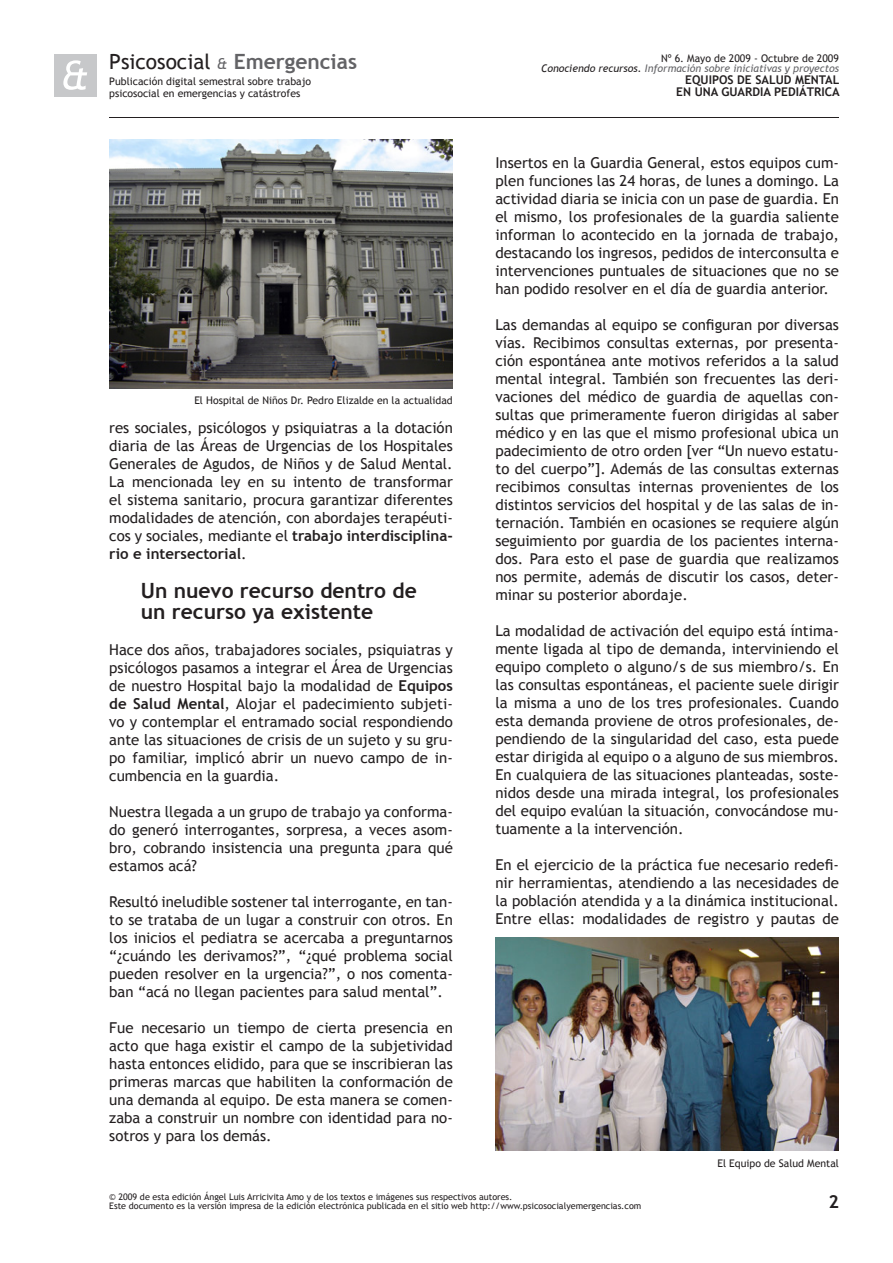
<style>
.page{position:relative;width:893px;height:1263px;background:#fff}
.page>*{position:absolute;margin:0;border:0;box-sizing:border-box;transform-origin:0 0}
.t1{font:700 21px/21px "Trebuchet MS";color:#231f20}
.t2{font:21px "Trebuchet MS";color:#231f20}
.t3{font:700 18px "Trebuchet MS";color:#231f20}
.t4{font:15px/18px "Trebuchet MS";color:#231f20;text-align:justify}
.t5{font:700 12px/12px "Trebuchet MS";color:#231f20;text-align:right}
.t6{font:10.5px/12px "Trebuchet MS";color:#231f20}
.t7{font:italic 10.5px/10.5px "Trebuchet MS";color:#636366;text-align:right}
.t8{font:9px/9px "Trebuchet MS";color:#231f20}
.s1{font-style:italic;font-size:15px;color:#636366}
.s2{font-weight:700;color:#636366}
.s3{font-weight:700}
.s4{font-style:normal;color:#231f20}
.s5{color:#231f20}
</style>
<div class="page">
<div style="left:54px;top:54px;width:43px;height:43px;background:#c7c8ca"></div>
<svg style="left:63px;top:60px;width:24px;height:30px"></svg>
<hr style="left:109px;top:117px;width:730px;height:1px;background:#231f20">
<img style="left:109px;top:139px;width:344px;height:250px">
<img style="left:495px;top:937px;width:344px;height:214px">
<h1 class="t2" style="left:109px;top:50px;width:249px">Psicosocial <span class="s1">&amp;</span> <span class="s2">Emergencias</span></h1>
<p class="t6" style="left:109px;top:75px;width:203px">Publicación digital semestral sobre trabajo psicosocial en emergencias y catástrofes</p>
<p class="t6" style="left:194px;top:395px;width:260px">El Hospital de Niños Dr. Pedro Elizalde en la actualidad</p>
<p class="t4" style="left:109px;top:418px;width:345px">res sociales, psicólogos y psiquiatras a la dotación diaria de las Áreas de Urgencias de los Hospitales Generales de Agudos, de Niños y de Salud Mental.<br>La mencionada ley en su intento de transformar el sistema sanitario, procura garantizar diferentes modalidades de atención, con abordajes terapéuti&shy;cos y sociales, mediante el <span class="s3">trabajo interdisciplina&shy;rio e intersectorial</span>.</p>
<h1 class="t1" style="left:141px;top:579px;width:277px">Un nuevo recurso dentro de un recurso ya existente</h1>
<p class="t4" style="left:109px;top:640px;width:345px">Hace dos años, trabajadores sociales, psiquiatras y psicólogos pasamos a integrar el Área de Urgencias de nuestro Hospital bajo la modalidad de <span class="s3">Equipos de Salud Mental</span>, Alojar el padecimiento subjeti&shy;vo y contemplar el entramado social respondiendo ante las situaciones de crisis de un sujeto y su gru&shy;po familiar, implicó abrir un nuevo campo de in&shy;cumbencia en la guardia.</p>
<p class="t4" style="left:109px;top:802px;width:345px">Nuestra llegada a un grupo de trabajo ya conforma&shy;do generó interrogantes, sorpresa, a veces asom&shy;bro, cobrando insistencia una pregunta ¿para qué estamos acá?</p>
<p class="t4" style="left:109px;top:892px;width:345px">Resultó ineludible sostener tal interrogante, en tan&shy;to se trataba de un lugar a construir con otros. En los inicios el pediatra se acercaba a preguntarnos “¿cuándo les derivamos?”, “¿qué problema social pueden resolver en la urgencia?”, o nos comenta&shy;ban “acá no llegan pacientes para salud mental”.</p>
<p class="t4" style="left:109px;top:1018px;width:345px">Fue necesario un tiempo de cierta presencia en acto que haga existir el campo de la subjetividad hasta entonces elidido, para que se inscribieran las primeras marcas que habiliten la conformación de una demanda al equipo. De esta manera se comen&shy;zaba a construir un nombre con identidad para no&shy;sotros y para los demás.</p>
<p class="t7" style="left:541px;top:53px;width:299px"><span class="s4">Nº 6. Mayo de 2009 - Octubre de 2009<br></span><span class="s5">Conociendo recursos.</span> Información sobre iniciativas y proyectos</p>
<p class="t5" style="left:676px;top:74px;width:165px">EQUIPOS DE SALUD MENTAL<br>EN UNA GUARDIA PEDIÁTRICA</p>
<p class="t4" style="left:495px;top:154px;width:345px">Insertos en la Guardia General, estos equipos cum&shy;plen funciones las 24 horas, de lunes a domingo. La actividad diaria se inicia con un pase de guardia. En el mismo, los profesionales de la guardia saliente informan lo acontecido en la jornada de trabajo, destacando los ingresos, pedidos de interconsulta e intervenciones puntuales de situaciones que no se han podido resolver en el día de guardia anterior.</p>
<p class="t4" style="left:495px;top:316px;width:345px">Las demandas al equipo se configuran por diversas vías. Recibimos consultas externas, por presenta&shy;ción espontánea ante motivos referidos a la salud mental integral. También son frecuentes las deri&shy;vaciones del médico de guardia de aquellas con&shy;sultas que primeramente fueron dirigidas al saber médico y en las que el mismo profesional ubica un padecimiento de otro orden [ver “Un nuevo estatu&shy;to del cuerpo”]. Además de las consultas externas recibimos consultas internas provenientes de los distintos servicios del hospital y de las salas de in&shy;ternación. También en ocasiones se requiere algún seguimiento por guardia de los pacientes interna&shy;dos. Para esto el pase de guardia que realizamos nos permite, además de discutir los casos, deter&shy;minar su posterior abordaje.</p>
<p class="t4" style="left:495px;top:622px;width:345px">La modalidad de activación del equipo está íntima&shy;mente ligada al tipo de demanda, interviniendo el equipo completo o alguno/s de sus miembro/s. En las consultas espontáneas, el paciente suele dirigir la misma a uno de los tres profesionales. Cuando esta demanda proviene de otros profesionales, de&shy;pendiendo de la singularidad del caso, esta puede estar dirigida al equipo o a alguno de sus miembros.<br>En cualquiera de las situaciones planteadas, soste&shy;nidos desde una mirada integral, los profesionales del equipo evalúan la situación, convocándose mu&shy;tuamente a la intervención.</p>
<p class="t4" style="left:495px;top:856px;width:345px">En el ejercicio de la práctica fue necesario redefi&shy;nir herramientas, atendiendo a las necesidades de la población atendida y a la dinámica institucional.<br>Entre ellas: modalidades de registro y pautas de</p>
<p class="t6" style="left:717px;top:1157px;width:123px">El Equipo de Salud Mental</p>
<p class="t8" style="left:109px;top:1192px;width:534px">© 2009 de esta edición Ángel Luis Arricivita Amo y de los textos e imágenes sus respectivos autores.<br>Este documento es la versión impresa de la edición electrónica publicada en el sitio web http://www.psicosocialyemergencias.com</p>
<p class="t3" style="left:828px;top:1191px;width:12px">2</p>
</div>
